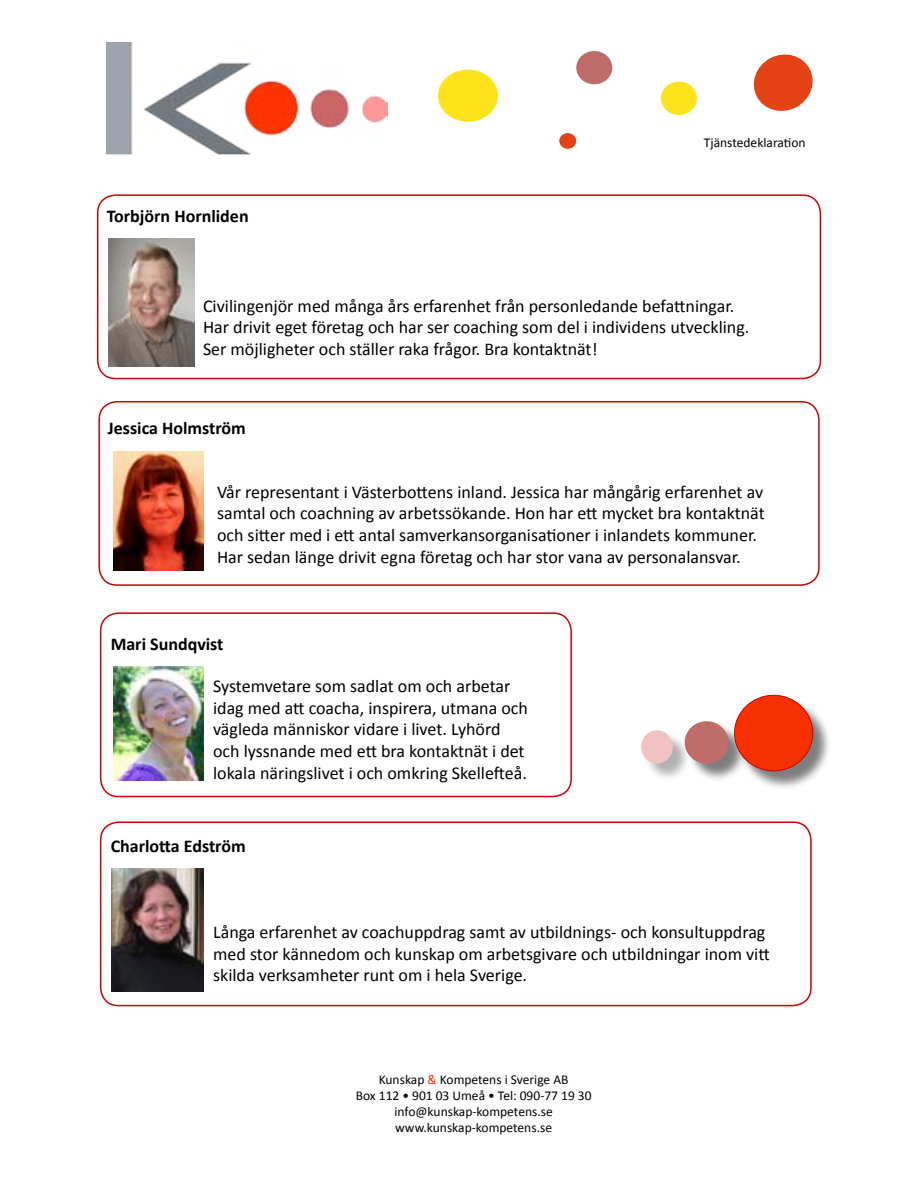
<style>
.page{position:relative;width:918px;height:1188px;background:#fff}
.page>*{position:absolute;margin:0;border:0;box-sizing:border-box;transform-origin:0 0}
.t1{font:18px/21.6px "Calibri";color:#000}
.t2{font:700 18px "Calibri";color:#000}
.t3{font:13.5px/16.2px "Calibri";color:#000;text-align:center}
.s1{color:#f83000}
</style>
<div class="page">
<div style="left:661px;top:82px;width:36px;height:33px;background:#fee21a;border-radius:50%"></div>
<svg style="left:753px;top:54px;width:60px;height:57px"></svg>
<div style="left:438px;top:70px;width:60px;height:52px;background:#fee21a;border-radius:50%"></div>
<div style="left:576px;top:51px;width:36px;height:33px;background:#be6c69;border-radius:50%"></div>
<div style="left:559px;top:133px;width:17px;height:16px;background:#e34215;border-radius:50%"></div>
<img style="left:106px;top:43px;width:281px;height:112px">
<div style="left:97px;top:194px;width:724px;height:185px;border:2px solid #cc0002;border-radius:18px"></div>
<img style="left:109px;top:238px;width:86px;height:128px">
<div style="left:687px;top:724px;width:60px;height:58px;background:#000;opacity:.51"></div>
<div style="left:685px;top:721px;width:44px;height:43px;background:#bf6c6a;border-radius:50%"></div>
<div style="left:737px;top:698px;width:94px;height:92px;background:#000;opacity:.51"></div>
<div style="left:735px;top:695px;width:78px;height:76px;background:#f83000;border-radius:50%"></div>
<div style="left:734px;top:695px;width:79px;height:76px;border:1px solid #cc0002;border-radius:50%"></div>
<div style="left:644px;top:733px;width:48px;height:49px;background:#000;opacity:.51"></div>
<div style="left:641px;top:730px;width:32px;height:34px;background:#f2c2c0;border-radius:50%"></div>
<div style="left:100px;top:821px;width:712px;height:185px;border:2px solid #cc0002;border-radius:18px"></div>
<img style="left:112px;top:868px;width:91px;height:123px">
<div style="left:100px;top:612px;width:472px;height:185px;border:2px solid #cc0002;border-radius:18px"></div>
<img style="left:114px;top:666px;width:90px;height:114px">
<div style="left:98px;top:401px;width:722px;height:185px;border:2px solid #cc0002;border-radius:18px"></div>
<img style="left:113px;top:451px;width:90px;height:120px">
<p class="t2" style="left:107px;top:205px;width:143px">Torbjörn Hornliden</p>
<p class="t3" style="left:704px;top:134px;width:103px">Tjänstedeklaration</p>
<p class="t1" style="left:203px;top:294px;width:548px">Civilingenjör med många års erfarenhet från personledande befattningar.<br>Har drivit eget företag och har ser coaching som del i individens utveckling.<br>Ser möjligheter och ställer raka frågor. Bra kontaktnät!</p>
<p class="t2" style="left:108px;top:417px;width:139px">Jessica Holmström</p>
<p class="t1" style="left:217px;top:480px;width:549px">Vår representant i Västerbottens inland. Jessica har mångårig erfarenhet av samtal och coachning av arbetssökande. Hon har ett mycket bra kontaktnät och sitter med i ett antal samverkansorganisationer i inlandets kommuner.<br>Har sedan länge drivit egna företag och har stor vana av personalansvar.</p>
<p class="t2" style="left:111px;top:632px;width:114px">Mari Sundqvist</p>
<p class="t1" style="left:213px;top:675px;width:316px">Systemvetare som sadlat om och arbetar idag med att coacha, inspirera, utmana och vägleda människor vidare i livet. Lyhörd och lyssnande med ett bra kontaktnät i det lokala näringslivet i och omkring Skellefteå.</p>
<p class="t2" style="left:111px;top:834px;width:137px">Charlotta Edström</p>
<p class="t1" style="left:213px;top:920px;width:558px">Långa erfarenhet av coachuppdrag samt av utbildnings- och konsultuppdrag med stor kännedom och kunskap om arbetsgivare och utbildningar inom vitt skilda verksamheter runt om i hela Sverige.</p>
<p class="t3" style="left:356px;top:1071px;width:237px">Kunskap <span class="s1">&amp;</span> Kompetens i Sverige AB<br>Box 112 • 901 03 Umeå • Tel: 090-77 19 30 info@kunskap-kompetens.se www.kunskap-kompetens.se</p>
</div>
